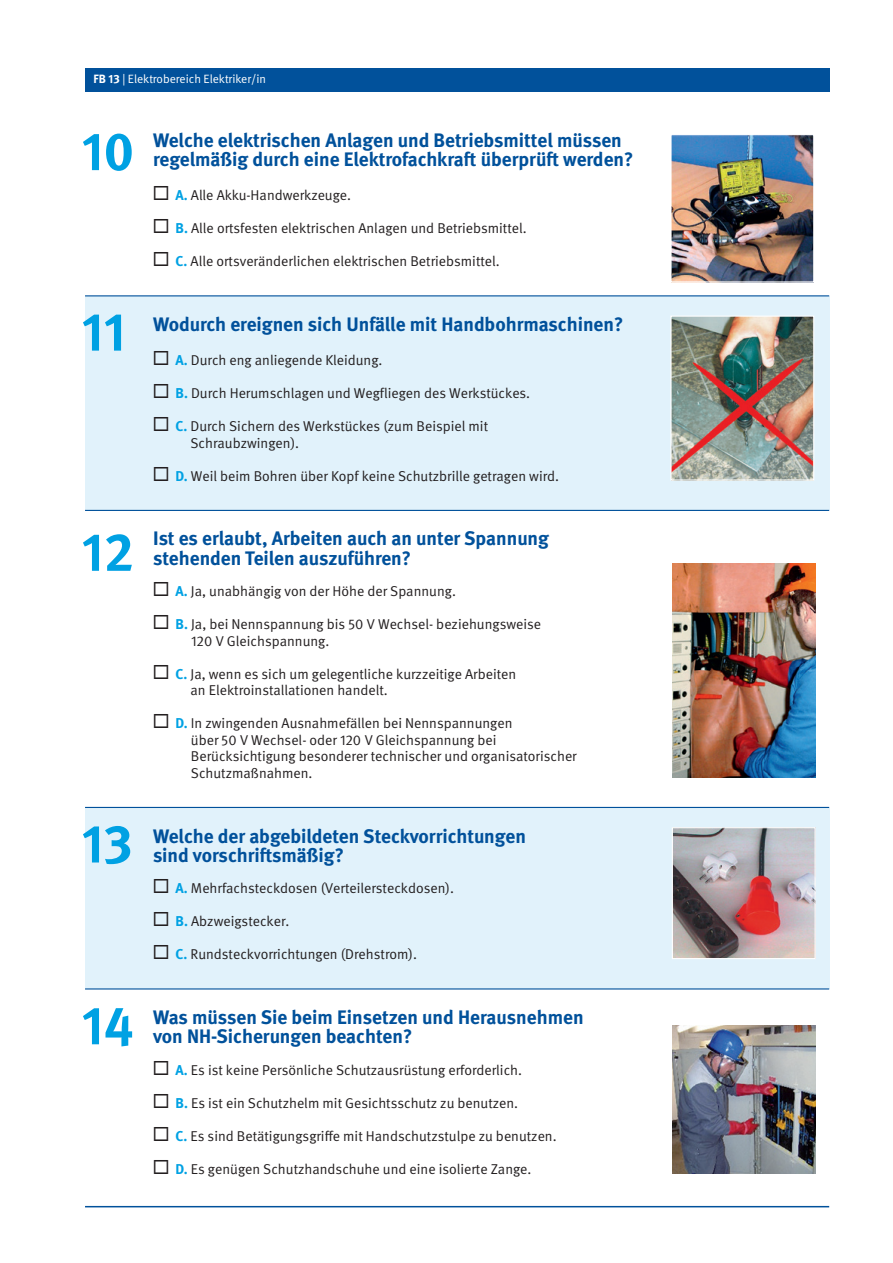
<style>
.page{position:relative;width:893px;height:1263px;background:#fff}
.page>*{position:absolute;margin:0;border:0;box-sizing:border-box;transform-origin:0 0}
.t1{font:700 54px "DGUV Meta";color:#00a1e3}
.t2{font:700 19.5px/19.2px "DGUV Meta";color:#01519b}
.t3{font:14.25px/16.5px "DGUV Meta";color:#231f20}
.t4{font:12px "DGUV Meta";color:#fff}
.s1{font-weight:700}
.s2{font-weight:700;color:#00a1e3}
</style>
<div class="page">
<div style="left:85px;top:296px;width:744px;height:214px;background:#e1f2fb"></div>
<div style="left:85px;top:808px;width:744px;height:181px;background:#e1f2fb"></div>
<hr style="left:85px;top:295px;width:744px;height:1px;background:#01519b">
<hr style="left:85px;top:510px;width:744px;height:1px;background:#01519b">
<hr style="left:85px;top:807px;width:744px;height:1px;background:#01519b">
<hr style="left:85px;top:988px;width:744px;height:1px;background:#01519b">
<img style="left:672px;top:318px;width:140px;height:161px">
<div style="left:670px;top:316px;width:144px;height:165px;border:1px solid #fff"></div>
<img style="left:672px;top:136px;width:140px;height:145px">
<div style="left:670px;top:134px;width:144px;height:149px;border:1px solid #fff"></div>
<img style="left:674px;top:829px;width:140px;height:128px">
<div style="left:672px;top:827px;width:144px;height:132px;border:1px solid #fff"></div>
<img style="left:672px;top:1026px;width:143px;height:147px">
<img style="left:672px;top:564px;width:143px;height:213px">
<div style="left:85px;top:68px;width:744px;height:23px;background:#01519b"></div>
<hr style="left:85px;top:1206px;width:744px;height:1px;background:#01519b">
<p class="t4" style="left:94px;top:72px;width:174px"><span class="s1">FB 13</span> | Elektrobereich Elektriker/in</p>
<h1 class="t1" style="left:82px;top:119px;width:54px">10</h1>
<h2 class="t2" style="left:153px;top:131px;width:482px">Welche elektrischen Anlagen und Betriebsmittel müssen regelmäßig durch eine Elektrofachkraft überprüft werden?</h2>
<p class="t3" style="left:153px;top:187px;width:200px">◻ <span class="s2">A.</span> Alle Akku-Handwerkzeuge.</p>
<p class="t3" style="left:153px;top:220px;width:376px">◻ <span class="s2">B.</span> Alle ortsfesten elektrischen Anlagen und Betriebsmittel.</p>
<p class="t3" style="left:153px;top:253px;width:349px">◻ <span class="s2">C.</span> Alle ortsveränderlichen elektrischen Betriebsmittel.</p>
<h1 class="t1" style="left:82px;top:300px;width:46px">11</h1>
<h2 class="t2" style="left:153px;top:315px;width:472px">Wodurch ereignen sich Unfälle mit Handbohrmaschinen?</h2>
<p class="t3" style="left:153px;top:352px;width:231px">◻ <span class="s2">A.</span> Durch eng anliegende Kleidung.</p>
<p class="t3" style="left:153px;top:385px;width:379px">◻ <span class="s2">B.</span> Durch Herumschlagen und Wegfliegen des Werkstückes.</p>
<p class="t3" style="left:190px;top:418px;width:299px;text-indent:-38px">◻ <span class="s2">C.</span> Durch Sichern des Werkstückes (zum Beispiel mit<br>Schraubzwingen).</p>
<p class="t3" style="left:153px;top:468px;width:408px">◻ <span class="s2">D.</span> Weil beim Bohren über Kopf keine Schutzbrille getragen wird.</p>
<h1 class="t1" style="left:82px;top:520px;width:54px">12</h1>
<h2 class="t2" style="left:153px;top:530px;width:397px">Ist es erlaubt, Arbeiten auch an unter Spannung stehenden Teilen auszuführen?</h2>
<p class="t3" style="left:153px;top:583px;width:305px">◻ <span class="s2">A.</span> Ja, unabhängig von der Höhe der Spannung.</p>
<p class="t3" style="left:191px;top:616px;width:352px;text-indent:-39px">◻ <span class="s2">B.</span> Ja, bei Nennspannung bis 50 V Wechsel- beziehungsweise<br>120 V Gleichspannung.</p>
<p class="t3" style="left:191px;top:666px;width:327px;text-indent:-38px">◻ <span class="s2">C.</span> Ja, wenn es sich um gelegentliche kurzzeitige Arbeiten an Elektroinstallationen handelt.</p>
<p class="t3" style="left:191px;top:715px;width:387px;text-indent:-38px">◻ <span class="s2">D.</span> In zwingenden Ausnahmefällen bei Nennspannungen<br>über 50 V Wechsel- oder 120 V Gleichspannung bei Berücksichtigung besonderer technischer und organisatorischer Schutzmaßnahmen.</p>
<h1 class="t1" style="left:82px;top:812px;width:52px">13</h1>
<h2 class="t2" style="left:153px;top:827px;width:374px">Welche der abgebildeten Steckvorrichtungen sind vorschriftsmäßig?</h2>
<p class="t3" style="left:153px;top:880px;width:303px">◻ <span class="s2">A.</span> Mehrfachsteckdosen (Verteilersteckdosen).</p>
<p class="t3" style="left:153px;top:913px;width:138px">◻ <span class="s2">B.</span> Abzweigstecker.</p>
<p class="t3" style="left:153px;top:946px;width:266px">◻ <span class="s2">C.</span> Rundsteckvorrichtungen (Drehstrom).</p>
<h1 class="t1" style="left:82px;top:993px;width:53px">14</h1>
<h2 class="t2" style="left:153px;top:1008px;width:432px">Was müssen Sie beim Einsetzen und Herausnehmen von NH-Sicherungen beachten?</h2>
<p class="t3" style="left:153px;top:1062px;width:371px">◻ <span class="s2">A.</span> Es ist keine Persönliche Schutzausrüstung erforderlich.</p>
<p class="t3" style="left:153px;top:1095px;width:367px">◻ <span class="s2">B.</span> Es ist ein Schutzhelm mit Gesichtsschutz zu benutzen.</p>
<p class="t3" style="left:153px;top:1128px;width:406px">◻ <span class="s2">C.</span> Es sind Betätigungsgriffe mit Handschutzstulpe zu benutzen.</p>
<p class="t3" style="left:153px;top:1161px;width:380px">◻ <span class="s2">D.</span> Es genügen Schutzhandschuhe und eine isolierte Zange.</p>
</div>
